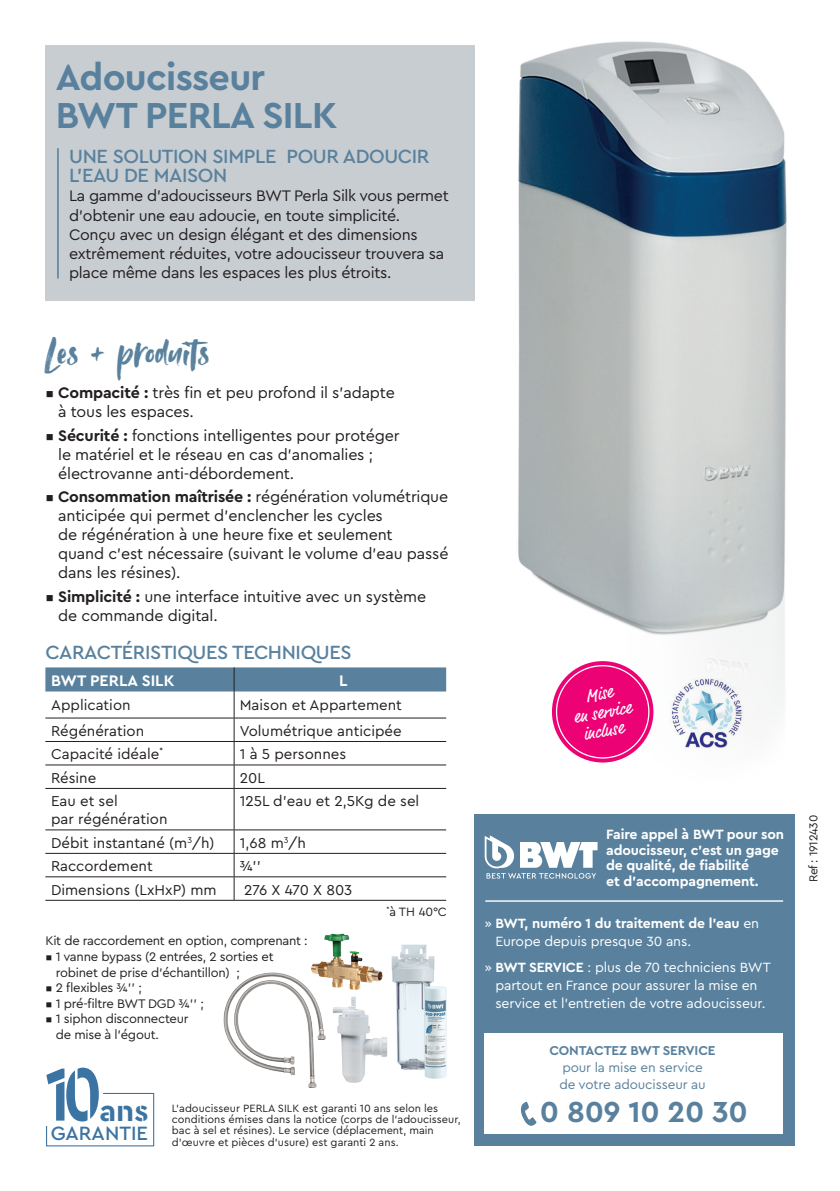
<style>
.page{position:relative;width:840px;height:1191px;background:#fff}
.page>*{position:absolute;margin:0;border:0;box-sizing:border-box;transform-origin:0 0}
.t1{font:700 78.8px "Cera Stencil PRO";color:#3b73a2;scale:.79 1}
.t2{font:43.6px "Avallon";color:#59819d}
.t3{font:700 37.8px/37.8px "Cera PRO";letter-spacing:-.02em;color:#59819d}
.t4{font:700 30.4px "Cera PRO";letter-spacing:-.01em;color:#59819d}
.t5{font:700 30.4px "Cera Stencil PRO";color:#3b73a2}
.t6{font:500 20.2px "Cera PRO";color:#3b73a2}
.t7{font:500 20px/19px "Cera PRO";letter-spacing:-.02em;color:#59819d}
.t8{font:17.6px/18.2px "Market Pro";color:#fff;text-align:center}
.t9{font:16px/19px "Cera PRO";letter-spacing:-.01em;color:#231f20}
.t10{font:700 16px "Cera PRO";color:#fff}
.t11{font:15px/18px "Cera PRO";color:#231f20}
.t12{font:700 14px/15.6px "Cera PRO";letter-spacing:-.01em;color:#fff}
.t13{font:14px/18px "Cera PRO";letter-spacing:-.01em;color:#fff;text-align:center}
.t14{font:13.4px/16.8px "Cera PRO";letter-spacing:-.01em;color:#59819d}
.t15{font:700 13.4px "Cera PRO";letter-spacing:-.01em;color:#59819d}
.t16{font:13px/15.6px "Cera PRO";letter-spacing:-.02em;color:#231f20}
.t17{font:12.6px "Cera PRO";color:#231f20}
.t18{font:12px "Cera PRO";letter-spacing:-.02em;color:#231f20}
.t19{font:11px/11.4px "Cera PRO";color:#231f20}
.s1{font-weight:700}
.s2{font-weight:400}
</style>
<div class="page">
<img style="left:518px;top:41px;width:277px;height:1079px">
<div style="left:474px;top:814px;width:320px;height:331px;background:#59819d"></div>
<div style="left:484px;top:1033px;width:298px;height:100px;background:#fff"></div>
<div style="left:45px;top:45px;width:429px;height:255px;background:#c8cdd1"></div>
<hr style="left:57px;top:148px;width:2px;height:130px;background:#59819d">
<svg style="left:484px;top:835px;width:113px;height:43px"></svg>
<hr style="left:485px;top:900px;width:297px;height:1px;background:#fff">
<svg style="left:520px;top:1101px;width:16px;height:24px"></svg>
<div style="left:551px;top:661px;width:102px;height:101px;background:#ed0275;border-radius:50%"></div>
<svg style="left:46px;top:1092px;width:109px;height:55px"></svg>
<svg style="left:45px;top:789px;width:401px;height:111px"></svg>
<hr style="left:45px;top:788px;width:189px;height:1px;background:#231f20">
<hr style="left:234px;top:788px;width:212px;height:1px;background:#231f20">
<hr style="left:45px;top:829px;width:189px;height:1px;background:#231f20">
<hr style="left:234px;top:829px;width:212px;height:1px;background:#231f20">
<hr style="left:45px;top:853px;width:189px;height:1px;background:#231f20">
<hr style="left:234px;top:853px;width:212px;height:1px;background:#231f20">
<hr style="left:45px;top:876px;width:189px;height:1px;background:#231f20">
<hr style="left:234px;top:876px;width:212px;height:1px;background:#231f20">
<hr style="left:45px;top:900px;width:189px;height:1px;background:#231f20">
<hr style="left:234px;top:900px;width:212px;height:1px;background:#231f20">
<svg style="left:45px;top:667px;width:401px;height:121px"></svg>
<hr style="left:234px;top:788px;width:1px;height:41px;background:#231f20">
<svg style="left:234px;top:830px;width:1px;height:70px"></svg>
<img style="left:223px;top:972px;width:102px;height:103px">
<img style="left:333px;top:996px;width:54px;height:86px">
<img style="left:391px;top:944px;width:56px;height:135px">
<img style="left:311px;top:933px;width:48px;height:56px">
<img style="left:664px;top:673px;width:83px;height:79px">
<h3 class="t3" style="left:56px;top:57px;width:283px">Adoucisseur<br>BWT PERLA SILK</h3>
<p class="t7" style="left:69px;top:146px;width:361px">UNE SOLUTION SIMPLE POUR ADOUCIR<br>L’EAU DE MAISON</p>
<p class="t9" style="left:69px;top:186px;width:381px">La gamme d’adoucisseurs BWT Perla Silk vous permet d’obtenir une eau adoucie, en toute simplicité.<br>Conçu avec un design élégant et des dimensions extrêmement réduites, votre adoucisseur trouvera sa place même dans les espaces les plus étroits.</p>
<h2 class="t2" style="left:45px;top:323px;width:166px">Les + produits</h2>
<p class="t9" style="left:58px;top:383px;width:338px;text-indent:-13px">▪ <span class="s1">Compacité :</span> très fin et peu profond il s’adapte à tous les espaces.</p>
<p class="t9" style="left:58px;top:425px;width:342px;text-indent:-13px">▪ <span class="s1">Sécurité :</span> fonctions intelligentes pour protéger le matériel et le réseau en cas d’anomalies ; électrovanne anti-débordement.</p>
<p class="t9" style="left:58px;top:487px;width:391px;text-indent:-13px">▪ <span class="s1">Consommation maîtrisée :</span> régénération volumétrique anticipée qui permet d’enclencher les cycles<br>de régénération à une heure fixe et seulement<br>quand c’est nécessaire (suivant le volume d’eau passé dans les résines).</p>
<p class="t9" style="left:58px;top:586px;width:369px;text-indent:-13px">▪ <span class="s1">Simplicité :</span> une interface intuitive avec un système de commande digital.</p>
<p class="t7" style="left:45px;top:642px;width:307px">CARACTÉRISTIQUES TECHNIQUES</p>
<p class="t10" style="left:51px;top:670px;width:125px">BWT PERLA SILK</p>
<p class="t10" style="left:339px;top:670px;width:10px">L</p>
<p class="t11" style="left:51px;top:695px;width:81px">Application</p>
<p class="t11" style="left:240px;top:695px;width:164px">Maison et Appartement</p>
<p class="t11" style="left:51px;top:721px;width:95px">Régénération</p>
<p class="t11" style="left:240px;top:721px;width:163px">Volumétrique anticipée</p>
<p class="t11" style="left:51px;top:744px;width:113px">Capacité idéale<sup>*</sup></p>
<p class="t11" style="left:240px;top:744px;width:108px">1 à 5 personnes</p>
<p class="t11" style="left:51px;top:768px;width:47px">Résine</p>
<p class="t11" style="left:240px;top:768px;width:27px">20L</p>
<p class="t11" style="left:51px;top:791px;width:118px">Eau et sel<br>par régénération</p>
<p class="t11" style="left:240px;top:791px;width:181px">125L d’eau et 2,5Kg de sel</p>
<p class="t11" style="left:51px;top:833px;width:165px">Débit instantané (m<sup>3</sup>/h)</p>
<p class="t11" style="left:240px;top:833px;width:68px">1,68 m<sup>3</sup>/h</p>
<p class="t11" style="left:51px;top:856px;width:103px">Raccordement</p>
<p class="t11" style="left:240px;top:856px;width:23px">¾’’</p>
<p class="t11" style="left:51px;top:880px;width:167px">Dimensions (LxHxP) mm</p>
<p class="t11" style="left:244px;top:880px;width:110px">276 X 470 X 803</p>
<p class="t16" style="left:45px;top:932px;width:264px">Kit de raccordement en option, comprenant :</p>
<p class="t16" style="left:56px;top:948px;width:219px;text-indent:-10px">▪ 1 vanne bypass (2 entrées, 2 sorties et robinet de prise d’échantillon) ;</p>
<p class="t16" style="left:45px;top:979px;width:98px">▪ 2 flexibles ¾’’ ;</p>
<p class="t16" style="left:45px;top:995px;width:160px">▪ 1 pré-filtre BWT DGD ¾’’ ;</p>
<p class="t16" style="left:56px;top:1010px;width:134px;text-indent:-10px">▪ 1 siphon disconnecteur de mise à l’égout.</p>
<p class="t17" style="left:386px;top:903px;width:62px"><sup>*</sup>à TH 40°C</p>
<h1 class="t1" style="left:45px;top:1041px;width:74px">10</h1>
<h3 class="t5" style="left:99px;top:1090px;width:51px">ans</h3>
<p class="t6" style="left:51px;top:1119px;width:99px">GARANTIE</p>
<p class="t19" style="left:172px;top:1101px;width:290px">L’adoucisseur PERLA SILK est garanti 10 ans selon les conditions émises dans la notice (corps de l’adoucisseur, bac à sel et résines). Le service (déplacement, main d’œuvre et pièces d’usure) est garanti 2 ans.</p>
<p class="t8" style="left:568px;top:691px;width:60px;rotate:-10deg">Mise<br>en service incluse</p>
<p class="t12" style="left:605px;top:826px;width:179px">Faire appel à BWT pour son adoucisseur, c’est un gage de qualité, de fiabilité<br>et d’accompagnement.</p>
<p class="t12" style="left:495px;top:914px;width:265px;line-height:18px;text-indent:-11px"><span class="s2">»</span> BWT, numéro 1 du traitement de l’eau <span class="s2">en<br>Europe depuis presque 30 ans.</span></p>
<p class="t13" style="left:484px;top:958px;width:287px">» <span class="s1">BWT SERVICE</span> : plus de 70 techniciens BWT partout en France pour assurer la mise en service et l’entretien de votre adoucisseur.</p>
<p class="t15" style="left:549px;top:1042px;width:168px">CONTACTEZ BWT SERVICE</p>
<p class="t14" style="left:559px;top:1058px;width:148px">pour la mise en service de votre adoucisseur au</p>
<h3 class="t4" style="left:539px;top:1092px;width:209px">0 809 10 20 30</h3>
<p class="t18" style="left:804px;top:882px;width:69px;rotate:-90deg">Ref : 1912430</p>
</div>
